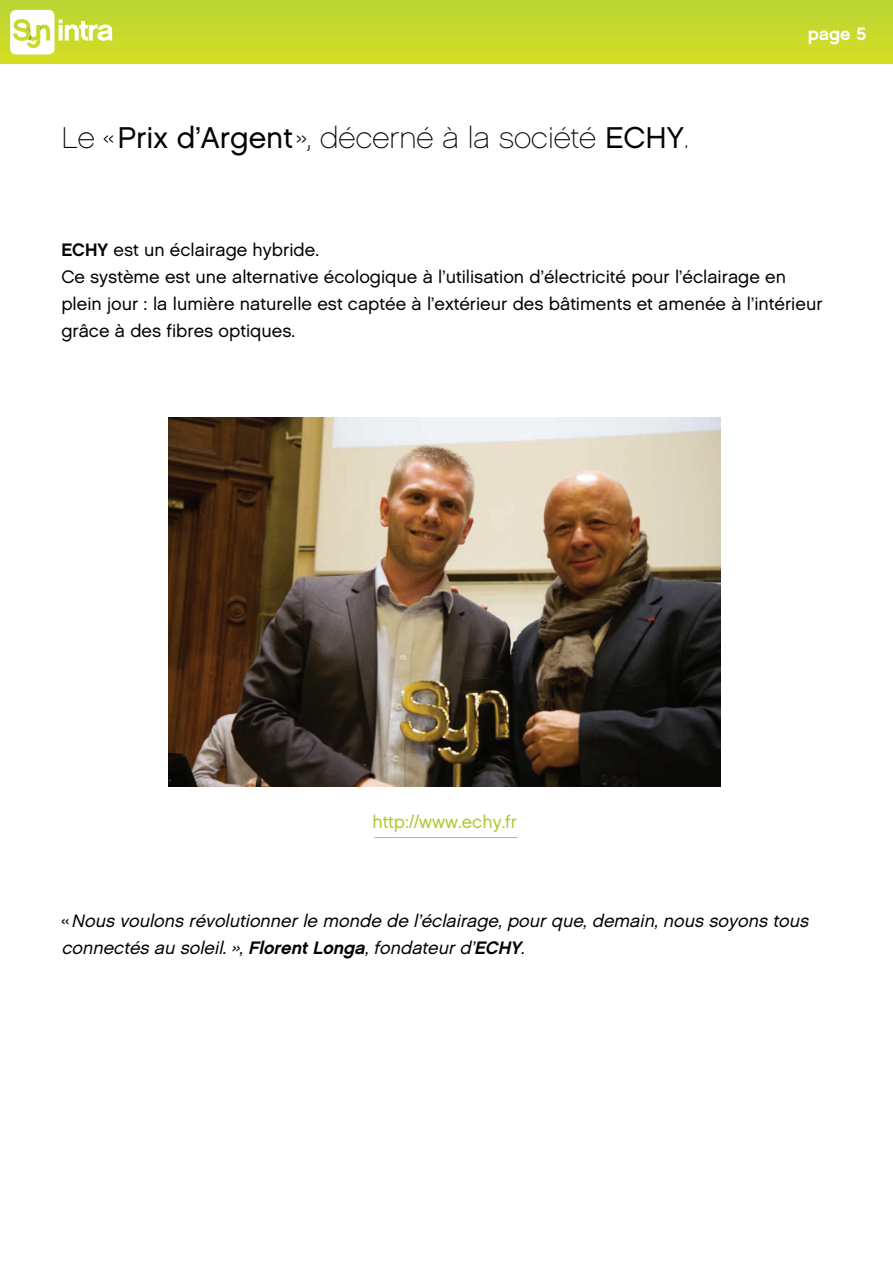
<style>
.page{position:relative;width:893px;height:1263px;background:#fff}
.page>*{position:absolute;margin:0;border:0;box-sizing:border-box;transform-origin:0 0}
.t1{font:30px "Chalet Paris Nineteen Sixty";color:#040503}
.t2{font:18px/27px "Chalet London Nineteen Sixty";color:#040503}
.t3{font:italic 18px/27px "Chalet London Nineteen Sixty";color:#040503}
.t4{font:18px "Chalet London Nineteen Sixty";color:#b3c934}
.t5{font:18px "Chalet New York Nineteen Sixty";color:#fff}
.s1{font-family:"Chalet London Nineteen Sixty"}
.s2{font-family:"Chalet New York Nineteen Sixty"}
.s3{font-style:normal}
</style>
<div class="page">
<div style="left:0;top:0;width:893px;height:64px;background:linear-gradient(to right,#c7d92b,#c7d92b)"></div>
<svg style="left:10px;top:10px;width:103px;height:45px"></svg>
<img style="left:168px;top:418px;width:553px;height:368px">
<hr style="left:374px;top:837px;width:143px;height:1px;background:#b3c934">
<h1 class="t1" style="left:61px;top:120px;width:629px">Le «<span class="s1">Prix d’Argent</span>», décerné à la société <span class="s1">ECHY</span>.</h1>
<p class="t5" style="left:808px;top:23px;width:60px">page 5</p>
<p class="t2" style="left:61px;top:236px;width:763px"><span class="s2">ECHY</span> est un éclairage hybride.<br>Ce système est une alternative écologique à l’utilisation d’électricité pour l’éclairage en plein jour : la lumière naturelle est captée à l’extérieur des bâtiments et amenée à l’intérieur grâce à des fibres optiques.</p>
<p class="t4" style="left:372px;top:811px;width:146px">http://www.echy.fr</p>
<p class="t3" style="left:61px;top:907px;width:753px"><span class="s3">«</span> Nous voulons révolutionnerle monde de l’éclairage,pourque,demain,nous soyons tous connectés au soleil.»,<span class="s2">FlorentLonga</span>,fondateurd’<span class="s2">ECHY</span>.</p>
</div>
